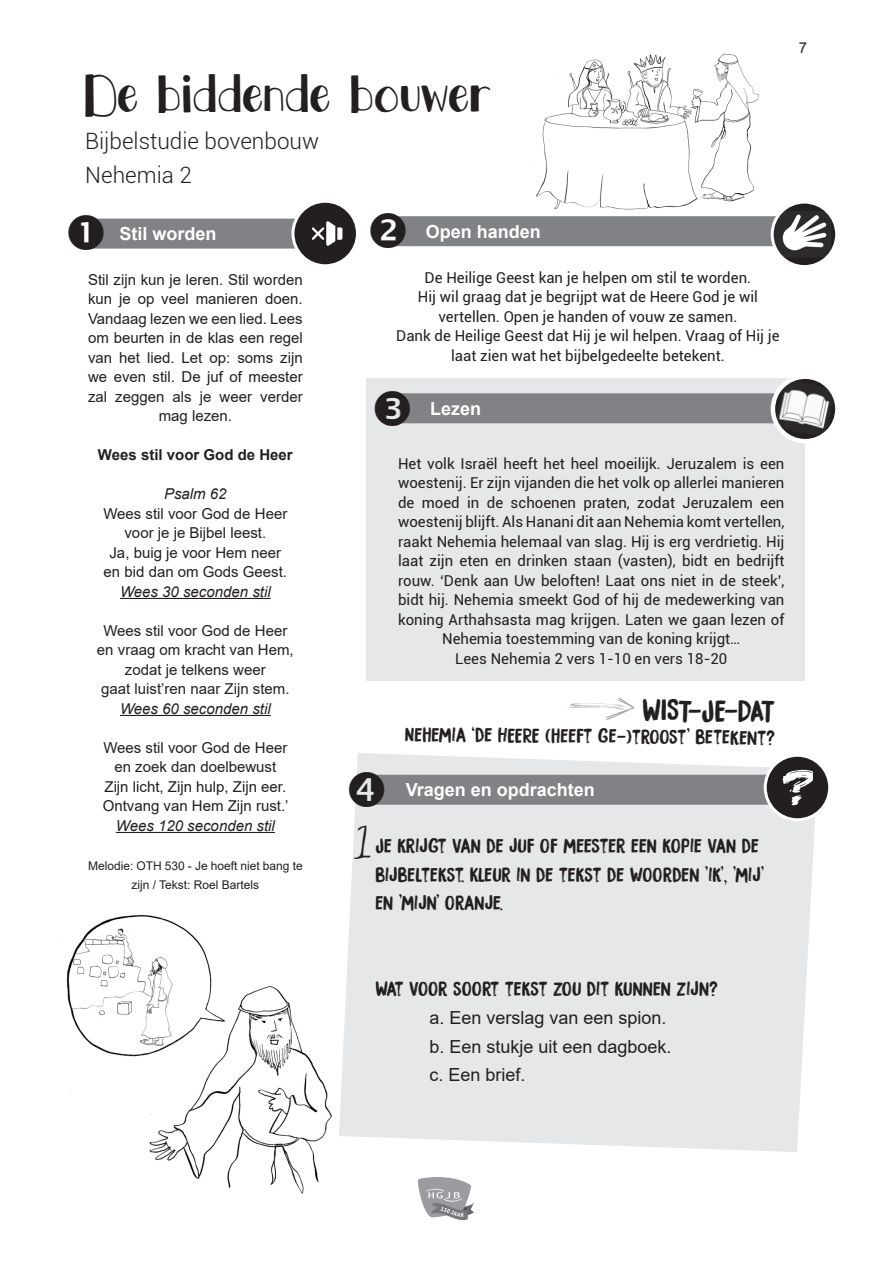
<style>
.page{position:relative;width:893px;height:1263px;background:#fff}
.page>*{position:absolute;margin:0;border:0;box-sizing:border-box;transform-origin:0 0}
.t1{font:700 40.5px "DJB Holly Jolly";color:#231f20}
.t2{font:37.95px "Airplanesinthe Night Sky";color:#231f20}
.t3{font:27px "DK Bocadillo";color:#231f20}
.t4{font:300 22.5px/34.2px "Roboto";color:#231f20}
.t5{font:18px/28.5px "DK Bocadillo";letter-spacing:-.01em;color:#231f20}
.t6{font:18px/28.5px "Arial";color:#231f20}
.t7{font:700 18px "Arial";color:#fff}
.t8{font:15px/19.5px "Roboto";color:#231f20;text-align:center}
.t9{font:15px/19.5px "Arial";color:#231f20;text-align:center}
.t10{font:italic 15px "Arial";color:#231f20}
.t11{font:700 15px "Arial";color:#231f20}
.t12{font:12px/19.5px "Arial";color:#231f20;text-align:center}
</style>
<div class="page">
<img style="left:419px;top:1178px;width:55px;height:41px">
<img style="left:531px;top:53px;width:228px;height:157px">
<div style="left:366px;top:378px;width:439px;height:302px;background:#e6e7e9"></div>
<hr style="left:120px;top:598px;width:151px;height:1px;background:#231f20">
<hr style="left:120px;top:715px;width:151px;height:1px;background:#231f20">
<hr style="left:116px;top:832px;width:159px;height:1px;background:#231f20">
<div style="left:89px;top:219px;width:233px;height:30px;background:#808285"></div>
<div style="left:395px;top:216px;width:406px;height:30px;background:#808285"></div>
<svg style="left:772px;top:202px;width:65px;height:65px"></svg>
<img style="left:772px;top:211px;width:59px;height:47px">
<div style="left:771px;top:201px;width:67px;height:67px;border:3px solid #fff;border-radius:50%"></div>
<div style="left:400px;top:393px;width:418px;height:30px;background:#808285"></div>
<img style="left:775px;top:380px;width:60px;height:57px">
<div style="left:771px;top:374px;width:69px;height:69px;border:4px solid #fff;border-radius:50%"></div>
<img style="left:296px;top:204px;width:58px;height:59px">
<div style="left:291px;top:200px;width:68px;height:67px;border:3px solid #fff;border-radius:50%"></div>
<svg style="left:339px;top:753px;width:476px;height:399px;background:#e7e8ea"></svg>
<div style="left:375px;top:775px;width:418px;height:30px;background:#808285"></div>
<div style="left:765px;top:755px;width:65px;height:65px;background:#231f20;border-radius:50%"></div>
<div style="left:764px;top:754px;width:67px;height:67px;border:3px solid #fff;border-radius:50%"></div>
<svg style="left:783px;top:770px;width:30px;height:35px"></svg>
<img style="left:66px;top:914px;width:266px;height:280px">
<svg style="left:567px;top:698px;width:68px;height:22px"></svg>
<svg style="left:88px;top:218px;width:16px;height:31px"></svg>
<svg style="left:395px;top:216px;width:11px;height:31px"></svg>
<svg style="left:399px;top:393px;width:11px;height:31px"></svg>
<svg style="left:349px;top:771px;width:35px;height:35px"></svg>
<h1 class="t1" style="left:85px;top:66px;width:408px">De biddende bouwer</h1>
<h3 class="t4" style="left:85px;top:123px;width:235px">Bijbelstudie bovenbouw<br>Nehemia 2</h3>
<p class="t9" style="left:799px;top:38px;width:10px">7</p>
<p class="t7" style="left:119px;top:221px;width:99px">Stil worden</p>
<p class="t9" style="left:88px;top:270px;width:216px">Stil zijn kun je leren. Stil worden kun je op veel manieren doen.<br>Vandaag lezen we een lied. Lees om beurten in de klas een regel van het lied. Let op: soms zijn we even stil. De juf of meester zal zeggen als je weer verder mag lezen.</p>
<p class="t11" style="left:98px;top:444px;width:196px">Wees stil voor God de Heer</p>
<p class="t10" style="left:164px;top:484px;width:64px">Psalm 62</p>
<p class="t9" style="left:103px;top:504px;width:185px">Wees stil voor God de Heer voor je je Bijbel leest.<br>Ja, buig je voor Hem neer en bid dan om Gods Geest.</p>
<p class="t10" style="left:120px;top:582px;width:152px">Wees 30 seconden stil</p>
<p class="t9" style="left:97px;top:621px;width:198px">Wees stil voor God de Heer en vraag om kracht van Hem, zodat je telkens weer<br>gaat luist’ren naar Zijn stem.</p>
<p class="t10" style="left:120px;top:699px;width:152px">Wees 60 seconden stil</p>
<p class="t9" style="left:103px;top:738px;width:187px">Wees stil voor God de Heer en zoek dan doelbewust<br>Zijn licht, Zijn hulp, Zijn eer.<br>Ontvang van Hem Zijn rust.’</p>
<p class="t10" style="left:116px;top:816px;width:160px">Wees 120 seconden stil</p>
<p class="t12" style="left:88px;top:856px;width:216px">Melodie: OTH 530 - Je hoeft niet bang te zijn / Tekst: Roel Bartels</p>
<p class="t7" style="left:426px;top:219px;width:117px">Open handen</p>
<p class="t8" style="left:396px;top:267px;width:385px">De Heilige Geest kan je helpen om stil te worden.<br>Hij wil graag dat je begrijpt wat de Heere God je wil vertellen. Open je handen of vouw ze samen.<br>Dank de Heilige Geest dat Hij je wil helpen. Vraag of Hij je laat zien wat het bijbelgedeelte betekent.</p>
<p class="t7" style="left:430px;top:396px;width:53px">Lezen</p>
<p class="t8" style="left:398px;top:453px;width:388px">Het volk Israël heeft het heel moeilijk. Jeruzalem is een woestenij. Er zijn vijanden die het volk op allerlei manieren de moed in de schoenen praten, zodat Jeruzalem een woestenij blijft. Als Hanani dit aan Nehemia komt vertellen, raakt Nehemia helemaal van slag. Hij is erg verdrietig. Hij laat zijn eten en drinken staan (vasten), bidt en bedrijft rouw. ‘Denk aan Uw beloften! Laat ons niet in de steek’, bidt hij. Nehemia smeekt God of hij de medewerking van koning Arthahsasta mag krijgen. Laten we gaan lezen of Nehemia toestemming van de koning krijgt…<br>Lees Nehemia 2 vers 1-10 en vers 18-20</p>
<h3 class="t3" style="left:642px;top:693px;width:135px;rotate:1deg">WIST-JE-DAT</h3>
<p class="t5" style="left:405px;top:722px;width:372px">NEHEMIA ‘DE HEERE (HEEFT GE-)TROOST’ BETEKENT?</p>
<p class="t7" style="left:406px;top:777px;width:191px">Vragen en opdrachten</p>
<p class="t5" style="left:375px;top:832px;width:390px">JE KRIJGT VAN DE JUF OF MEESTER EEN KOPIE VAN DE<br>BIJBELTEKST. KLEUR IN DE TEKST DE WOORDEN 'IK', 'MIJ'<br>EN 'MIJN' ORANJE.</p>
<h2 class="t2" style="left:354px;top:824px;width:19px">1</h2>
<p class="t5" style="left:375px;top:974px;width:344px">WAT VOOR SOORT TEKST ZOU DIT KUNNEN ZIJN?</p>
<p class="t6" style="left:429px;top:1003px;width:244px">a. Een verslag van een spion. b. Een stukje uit een dagboek. c. Een brief.</p>
</div>
